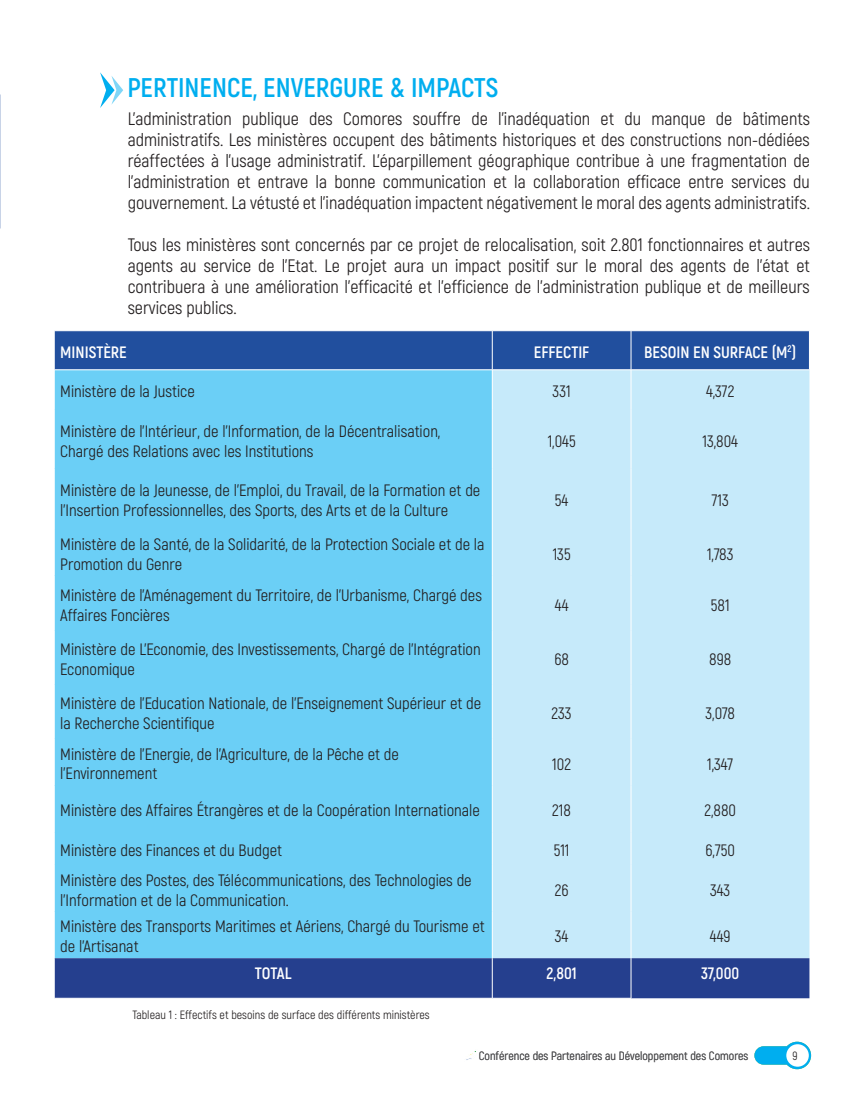
<style>
.page{position:relative;width:864px;height:1106px;background:#fff}
.page>*{position:absolute;margin:0;border:0;box-sizing:border-box;transform-origin:0 0}
.t1{font:700 27px "Akrobat";color:#00aeef}
.t2{font:18px/21px "Akrobat";color:#231f20;text-align:justify}
.t3{font:16.5px/19.8px "Akrobat";color:#231f20}
.t4{font:700 16.5px "Akrobat";color:#fff}
.t5{font:12px "Akrobat";color:#231f20}
.t6{font:12px "Akrobat";color:#505052}
</style>
<div class="page">
<svg style="left:754px;top:1041px;width:56px;height:28px"></svg>
<div style="left:786px;top:1044px;width:22px;height:22px;background:#fff;border-radius:50%"></div>
<svg style="left:466px;top:1051px;width:10px;height:9px"></svg>
<svg style="left:100px;top:72px;width:23px;height:36px"></svg>
<div style="left:55px;top:331px;width:753px;height:38px;background:#214f9e"></div>
<div style="left:55px;top:370px;width:437px;height:588px;background:#6bcff6"></div>
<div style="left:493px;top:370px;width:316px;height:588px;background:#c6eafa"></div>
<div style="left:55px;top:958px;width:754px;height:40px;background:#253f8e"></div>
<hr style="left:492px;top:331px;width:1px;height:38px;background:#fff">
<hr style="left:630px;top:331px;width:1px;height:38px;background:#fff">
<hr style="left:630px;top:370px;width:1px;height:40px;background:#fff">
<hr style="left:630px;top:410px;width:1px;height:59px;background:#fff">
<hr style="left:630px;top:469px;width:1px;height:60px;background:#fff">
<hr style="left:630px;top:529px;width:1px;height:46px;background:#fff">
<hr style="left:630px;top:575px;width:1px;height:56px;background:#fff">
<hr style="left:630px;top:631px;width:1px;height:54px;background:#fff">
<hr style="left:630px;top:685px;width:1px;height:54px;background:#fff">
<hr style="left:630px;top:739px;width:1px;height:46px;background:#fff">
<hr style="left:630px;top:785px;width:1px;height:47px;background:#fff">
<hr style="left:630px;top:832px;width:1px;height:33px;background:#fff">
<hr style="left:630px;top:865px;width:1px;height:46px;background:#fff">
<hr style="left:630px;top:911px;width:1px;height:47px;background:#fff">
<hr style="left:492px;top:958px;width:1px;height:40px;background:#fff">
<hr style="left:630px;top:958px;width:1px;height:40px;background:#fff">
<h1 class="t1" style="left:127px;top:71px;width:372px">PERTINENCE, ENVERGURE &amp; IMPACTS</h1>
<p class="t2" style="left:128px;top:108px;width:683px">L’administration publique des Comores souffre de l’inadéquation et du manque de bâtiments administratifs. Les ministères occupent des bâtiments historiques et des constructions non-dédiées réaffectées à l’usage administratif. L’éparpillement géographique contribue à une fragmentation de l’administration et entrave la bonne communication et la collaboration efficace entre services du gouvernement. La vétusté et l’inadéquation impactent négativement le moral des agents administratifs.</p>
<p class="t2" style="left:128px;top:234px;width:683px">Tous les ministères sont concernés par ce projet de relocalisation, soit 2.801 fonctionnaires et autres agents au service de l’Etat. Le projet aura un impact positif sur le moral des agents de l’état et contribuera à une amélioration l’efficacité et l’efficience de l’administration publique et de meilleurs services publics.</p>
<p class="t4" style="left:60px;top:342px;width:68px">MINISTÈRE</p>
<p class="t4" style="left:533px;top:342px;width:57px">EFFECTIF</p>
<p class="t4" style="left:644px;top:342px;width:153px">BESOIN EN SURFACE (M<sup>2</sup>)</p>
<p class="t3" style="left:60px;top:381px;width:136px">Ministère de la Justice</p>
<p class="t3" style="left:552px;top:381px;width:20px">331</p>
<p class="t3" style="left:705px;top:381px;width:30px">4,372</p>
<p class="t3" style="left:60px;top:421px;width:381px">Ministère de l’Intérieur, de l’Information, de la Décentralisation,<br>Chargé des Relations avec les Institutions</p>
<p class="t3" style="left:547px;top:431px;width:29px">1,045</p>
<p class="t3" style="left:702px;top:431px;width:37px">13,804</p>
<p class="t3" style="left:60px;top:481px;width:421px">Ministère de la Jeunesse, de l’Emploi, du Travail, de la Formation et de l’Insertion Professionnelles, des Sports, des Arts et de la Culture</p>
<p class="t3" style="left:554px;top:490px;width:15px">54</p>
<p class="t3" style="left:711px;top:490px;width:19px">713</p>
<p class="t3" style="left:60px;top:534px;width:425px">Ministère de la Santé, de la Solidarité, de la Protection Sociale et de la<br>Promotion du Genre</p>
<p class="t3" style="left:552px;top:544px;width:19px">135</p>
<p class="t3" style="left:706px;top:544px;width:28px">1,783</p>
<p class="t3" style="left:60px;top:585px;width:423px">Ministère de l’Aménagement du Territoire, de l’Urbanisme, Chargé des<br>Affaires Foncières</p>
<p class="t3" style="left:554px;top:595px;width:15px">44</p>
<p class="t3" style="left:710px;top:595px;width:20px">581</p>
<p class="t3" style="left:60px;top:639px;width:422px">Ministère de L’Economie, des Investissements, Chargé de l’Intégration<br>Economique</p>
<p class="t3" style="left:554px;top:649px;width:16px">68</p>
<p class="t3" style="left:708px;top:649px;width:24px">898</p>
<p class="t3" style="left:60px;top:693px;width:422px">Ministère de l’Education Nationale, de l’Enseignement Supérieur et de la Recherche Scientifique</p>
<p class="t3" style="left:551px;top:703px;width:22px">233</p>
<p class="t3" style="left:705px;top:703px;width:31px">3,078</p>
<p class="t3" style="left:60px;top:744px;width:340px">Ministère de l’Energie, de l’Agriculture, de la Pêche et de l’Environnement</p>
<p class="t3" style="left:552px;top:754px;width:20px">102</p>
<p class="t3" style="left:706px;top:754px;width:28px">1,347</p>
<p class="t3" style="left:60px;top:800px;width:421px">Ministère des Affaires Étrangères et de la Coopération Internationale</p>
<p class="t3" style="left:552px;top:800px;width:20px">218</p>
<p class="t3" style="left:704px;top:800px;width:33px">2,880</p>
<p class="t3" style="left:60px;top:840px;width:223px">Ministère des Finances et du Budget</p>
<p class="t3" style="left:553px;top:840px;width:17px">511</p>
<p class="t3" style="left:705px;top:840px;width:31px">6,750</p>
<p class="t3" style="left:60px;top:870px;width:413px">Ministère des Postes, des Télécommunications, des Technologies de l’Information et de la Communication.</p>
<p class="t3" style="left:554px;top:880px;width:15px">26</p>
<p class="t3" style="left:709px;top:880px;width:22px">343</p>
<p class="t3" style="left:60px;top:916px;width:426px">Ministère des Transports Maritimes et Aériens, Chargé du Tourisme et de l’Artisanat</p>
<p class="t3" style="left:554px;top:926px;width:15px">34</p>
<p class="t3" style="left:709px;top:926px;width:22px">449</p>
<p class="t4" style="left:255px;top:963px;width:38px">TOTAL</p>
<p class="t4" style="left:546px;top:963px;width:32px">2,801</p>
<p class="t4" style="left:700px;top:963px;width:40px">37,000</p>
<p class="t5" style="left:132px;top:1007px;width:299px">Tableau 1 : Effectifs et besoins de surface des différents ministères</p>
<p class="t6" style="left:478px;top:1048px;width:271px">Conférence des Partenaires au Développement des Comores</p>
<p class="t5" style="left:792px;top:1048px;width:10px">99</p>
</div>
